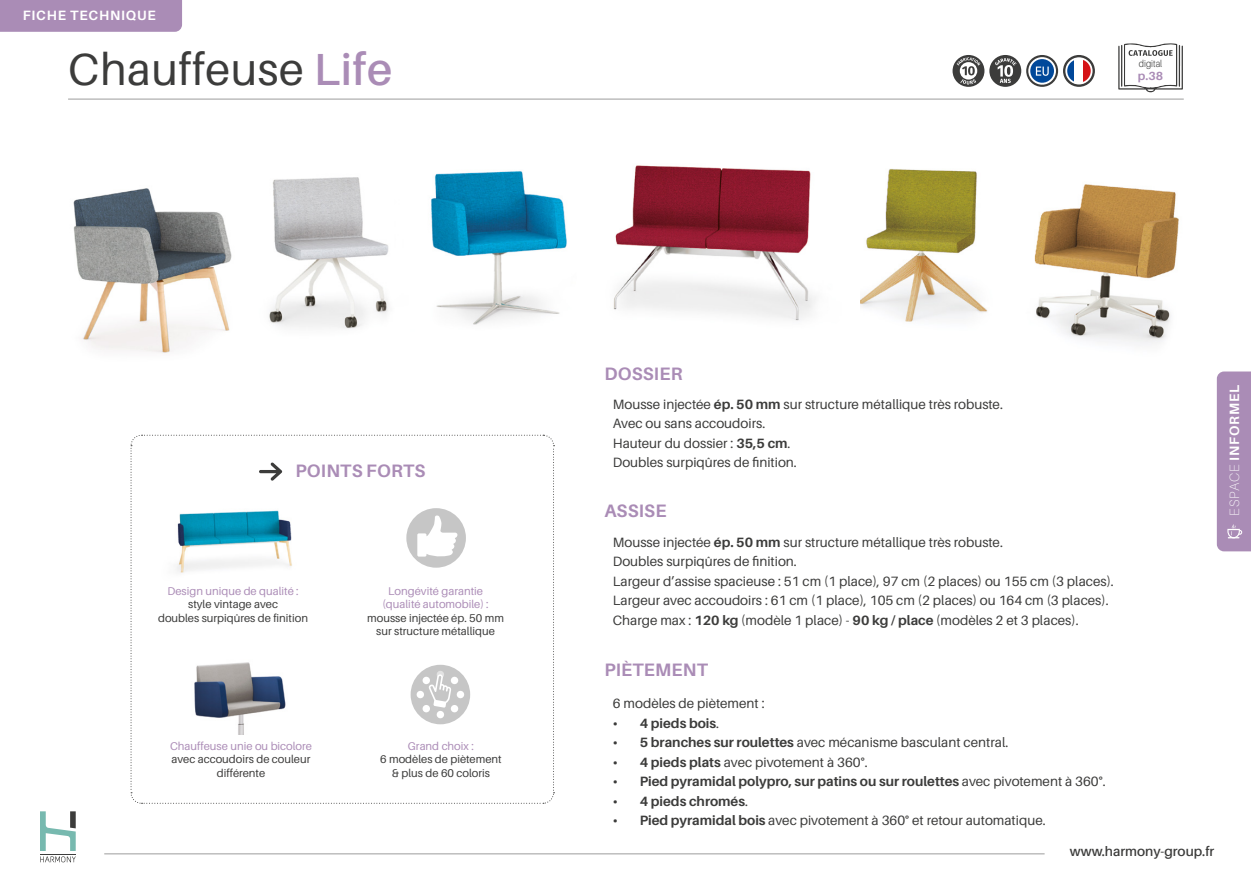
<style>
.page{position:relative;width:1251px;height:893px;background:#fff}
.page>*{position:absolute;margin:0;border:0;box-sizing:border-box;transform-origin:0 0}
.TITRE_GAMME___CATA_2{font:45px "Aileron";letter-spacing:.01em;color:#3c3c3b}
.PLATEAU{font:700 18px "Aileron";letter-spacing:.01em;color:#aa8cb6}
.TEXTE_COURANT{font:13.5px "Aileron";color:#3c3c3b}
.t1{font:700 13.5px "Aileron";color:#3c3c3b}
.t2{font:700 13.5px "Aileron";letter-spacing:.06em;color:#fff}
.t3{font:600 13.5px "Aileron";color:#3c3c3b}
.t4{font:700 11.85px "Aileron";color:#aa8cb6}
.POINT_FORT__CATA_202{font:11.25px "Aileron";color:#3c3c3b}
.POINT_FORT__CATA_202-2{font:11.25px "Aileron";color:#ac8db7}
.POINT_FORT__CATA_202-3{font:11.25px/13.5px "Aileron";color:#3d3c3b;text-align:center}
.t5{font:300 9.9px "Aileron";color:#3c3c3b;scale:.9 1}
.s1{font-weight:600;color:#aa8cb6}
.s2{color:#ac8db7}
.s3{font-weight:700}
.s4{font-weight:400}
.s5{font-weight:100}
</style>
<div class="page">
<svg style="left:40px;top:811px;width:36px;height:51px"></svg>
<hr style="left:104px;top:854px;width:940px;height:1px;background:#9d9d9c">
<img style="left:73px;top:188px;width:132px;height:166px">
<img style="left:1039px;top:184px;width:140px;height:160px">
<img style="left:448px;top:171px;width:119px;height:154px">
<img style="left:860px;top:168px;width:179px;height:154px">
<img style="left:205px;top:173px;width:243px;height:159px">
<img style="left:613px;top:165px;width:203px;height:156px">
<svg style="left:1118px;top:43px;width:64px;height:50px"></svg>
<svg style="left:952px;top:55px;width:32px;height:32px"></svg>
<svg style="left:956px;top:57px;width:24px;height:28px"></svg>
<svg style="left:989px;top:55px;width:32px;height:32px"></svg>
<svg style="left:1025px;top:55px;width:32px;height:32px"></svg>
<svg style="left:1028px;top:57px;width:27px;height:28px"></svg>
<svg style="left:1035px;top:67px;width:13px;height:9px"></svg>
<svg style="left:1062px;top:55px;width:32px;height:32px"></svg>
<svg style="left:1065px;top:58px;width:8px;height:26px"></svg>
<div style="left:1073px;top:58px;width:10px;height:26px;background:#fff"></div>
<svg style="left:1083px;top:58px;width:8px;height:26px"></svg>
<div style="left:1065px;top:57px;width:27px;height:27px;border:2px solid #fff;border-radius:50%"></div>
<svg style="left:130px;top:434px;width:424px;height:370px"></svg>
<hr style="left:68px;top:99px;width:1115px;height:1px;background:#9d9d9c">
<div style="left:0;top:0;width:182px;height:32px;background:#aa8cb6"></div>
<div style="left:1216px;top:371px;width:34px;height:180px;background:#aa8cb6"></div>
<p class="t2" style="left:23px;top:8px;width:134px">FICHE TECHNIQUE</p>
<p class="TITRE_GAMME___CATA_2" style="left:68px;top:45px;width:326px">Chauffeuse <span class="s1">Life</span></p>
<p class="t5" style="left:1138px;top:58px;width:27px">digital</p>
<p class="t4" style="left:1137px;top:69px;width:27px">p.38</p>
<p class="PLATEAU" style="left:295px;top:461px;width:131px">POINTS FORTS</p>
<p class="POINT_FORT__CATA_202-2" style="left:167px;top:585px;width:133px">Design unique de qualité :</p>
<p class="POINT_FORT__CATA_202" style="left:188px;top:598px;width:91px">style vintage avec</p>
<p class="POINT_FORT__CATA_202" style="left:158px;top:612px;width:151px">doubles surpiqûres de finition</p>
<p class="POINT_FORT__CATA_202-2" style="left:388px;top:585px;width:96px">Longévité garantie</p>
<p class="POINT_FORT__CATA_202-2" style="left:382px;top:598px;width:108px">(qualité automobile) :</p>
<p class="POINT_FORT__CATA_202" style="left:367px;top:612px;width:138px">mousse injectée ép. 50 mm</p>
<p class="POINT_FORT__CATA_202" style="left:376px;top:625px;width:120px">sur structure métallique</p>
<p class="POINT_FORT__CATA_202-3" style="left:170px;top:739px;width:143px"><span class="s2">Chauffeuse unie ou bicolore </span>avec accoudoirs de couleur différente</p>
<p class="POINT_FORT__CATA_202-2" style="left:408px;top:740px;width:67px">Grand choix :</p>
<p class="POINT_FORT__CATA_202" style="left:380px;top:753px;width:123px">6 modèles de piètement</p>
<p class="POINT_FORT__CATA_202" style="left:392px;top:767px;width:100px">&amp; plus de 60 coloris</p>
<p class="PLATEAU" style="left:604px;top:363px;width:80px">DOSSIER</p>
<p class="TEXTE_COURANT" style="left:612px;top:397px;width:391px">Mousse injectée <span class="s3">ép. 50 mm</span> sur structure métallique très robuste.</p>
<p class="TEXTE_COURANT" style="left:612px;top:416px;width:154px">Avec ou sans accoudoirs.</p>
<p class="TEXTE_COURANT" style="left:612px;top:436px;width:179px">Hauteur du dossier : <span class="s3">35,5 cm</span>.</p>
<p class="TEXTE_COURANT" style="left:612px;top:455px;width:186px">Doubles surpiqûres de finition.</p>
<p class="PLATEAU" style="left:604px;top:501px;width:64px">ASSISE</p>
<p class="TEXTE_COURANT" style="left:612px;top:535px;width:391px">Mousse injectée <span class="s3">ép. 50 mm</span> sur structure métallique très robuste.</p>
<p class="TEXTE_COURANT" style="left:612px;top:554px;width:186px">Doubles surpiqûres de finition.</p>
<p class="TEXTE_COURANT" style="left:612px;top:574px;width:502px">Largeur d’assise spacieuse : 51 cm (1 place), 97 cm (2 places) ou 155 cm (3 places).</p>
<p class="TEXTE_COURANT" style="left:612px;top:593px;width:497px">Largeur avec accoudoirs : 61 cm (1 place), 105 cm (2 places) ou 164 cm (3 places).</p>
<p class="TEXTE_COURANT" style="left:612px;top:613px;width:467px">Charge max : <span class="s3">120 kg</span> (modèle 1 place) - <span class="s3">90 kg / place</span> (modèles 2 et 3 places).</p>
<p class="PLATEAU" style="left:604px;top:660px;width:105px">PIÈTEMENT</p>
<p class="TEXTE_COURANT" style="left:612px;top:696px;width:153px">6 modèles de piètement :</p>
<p class="t1" style="left:612px;top:715px;width:108px">• 4 pieds bois<span class="s4">.</span></p>
<p class="TEXTE_COURANT" style="left:612px;top:735px;width:397px"><span class="s3">• 5 branches sur roulettes</span> avec mécanisme basculant central.</p>
<p class="TEXTE_COURANT" style="left:612px;top:755px;width:256px"><span class="s3">• 4 pieds plats</span> avec pivotement à 360°.</p>
<p class="t1" style="left:612px;top:774px;width:494px">• Pied pyramidal polypro, sur patins ou sur roulettes <span class="s4">avec pivotement à 360°.</span></p>
<p class="t1" style="left:612px;top:793px;width:137px">• 4 pieds chromés<span class="s4">.</span></p>
<p class="TEXTE_COURANT" style="left:612px;top:813px;width:434px"><span class="s3">• Pied pyramidal bois</span> avec pivotement à 360° et retour automatique.</p>
<p class="t3" style="left:1069px;top:843px;width:146px">www.harmony-group.fr</p>
<p class="t2" style="left:1226px;top:516px;width:132px;rotate:-90deg"><span class="s5">ESPACE</span> INFORMEL</p>
</div>
